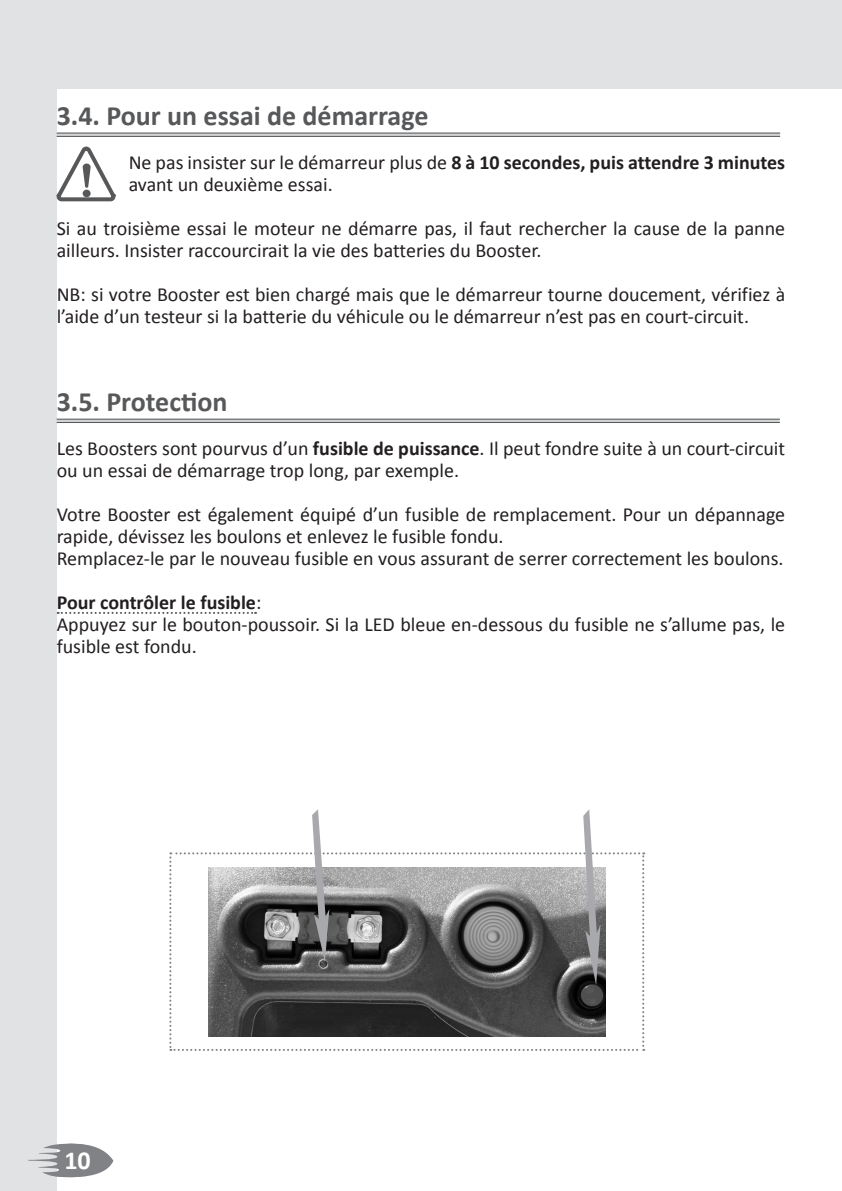
<style>
.page{position:relative;width:842px;height:1191px;background:#fff}
.page>*{position:absolute;margin:0;border:0;box-sizing:border-box;transform-origin:0 0}
.t1{font:700 28px "Calibri";color:#57585a}
.t2{font:700 26px "Calibri";color:#fff}
.t3{font:20px/22px "Calibri";color:#231f20}
.s1{font-weight:700}
</style>
<div class="page">
<div style="left:0;top:0;width:57px;height:1191px;background:#e1e2e4"></div>
<div style="left:0;top:0;width:842px;height:88px;background:#e1e2e4"></div>
<svg style="left:28px;top:1143px;width:85px;height:34px"></svg>
<svg style="left:169px;top:809px;width:475px;height:242px"></svg>
<hr style="left:57px;top:133px;width:723px;height:4px;background:#d1d2d4">
<hr style="left:57px;top:133px;width:723px;height:1px;background:#57585a">
<hr style="left:57px;top:136px;width:723px;height:1px;background:#57585a">
<hr style="left:57px;top:419px;width:723px;height:4px;background:#d1d2d4">
<hr style="left:57px;top:419px;width:723px;height:1px;background:#57585a">
<hr style="left:57px;top:422px;width:723px;height:1px;background:#57585a">
<svg style="left:58px;top:612px;width:198px;height:2px"></svg>
<svg style="left:56px;top:135px;width:61px;height:67px"></svg>
<h1 class="t1" style="left:57px;top:98px;width:373px">3.4. Pour un essai de démarrage</h1>
<p class="t3" style="left:129px;top:150px;width:658px">Ne pas insister sur le démarreur plus de <span class="s1">8 à 10 secondes, puis attendre 3 minutes </span>avant un deuxième essai.</p>
<p class="t3" style="left:57px;top:216px;width:730px">Si au troisième essai le moteur ne démarre pas, il faut rechercher la cause de la panne ailleurs. Insister raccourcirait la vie des batteries du Booster.</p>
<p class="t3" style="left:57px;top:282px;width:730px">NB: si votre Booster est bien chargé mais que le démarreur tourne doucement, vérifiez à l’aide d’un testeur si la batterie du véhicule ou le démarreur n’est pas en court-circuit.</p>
<h1 class="t1" style="left:57px;top:384px;width:172px">3.5. Protection</h1>
<p class="t3" style="left:57px;top:436px;width:730px">Les Boosters sont pourvus d’un <span class="s1">fusible de puissance</span>. Il peut fondre suite à un court-circuit ou un essai de démarrage trop long, par exemple.</p>
<p class="t3" style="left:57px;top:502px;width:730px">Votre Booster est également équipé d’un fusible de remplacement. Pour un dépannage rapide, dévissez les boulons et enlevez le fusible fondu.<br>Remplacez-le par le nouveau fusible en vous assurant de serrer correctement les boulons.</p>
<p class="t3" style="left:57px;top:590px;width:730px"><span class="s1">Pour contrôler le fusible</span>:<br>Appuyez sur le bouton-poussoir. Si la LED bleue en-dessous du fusible ne s’allume pas, le fusible est fondu.</p>
<h2 class="t2" style="left:64px;top:1143px;width:28px">10</h2>
</div>
